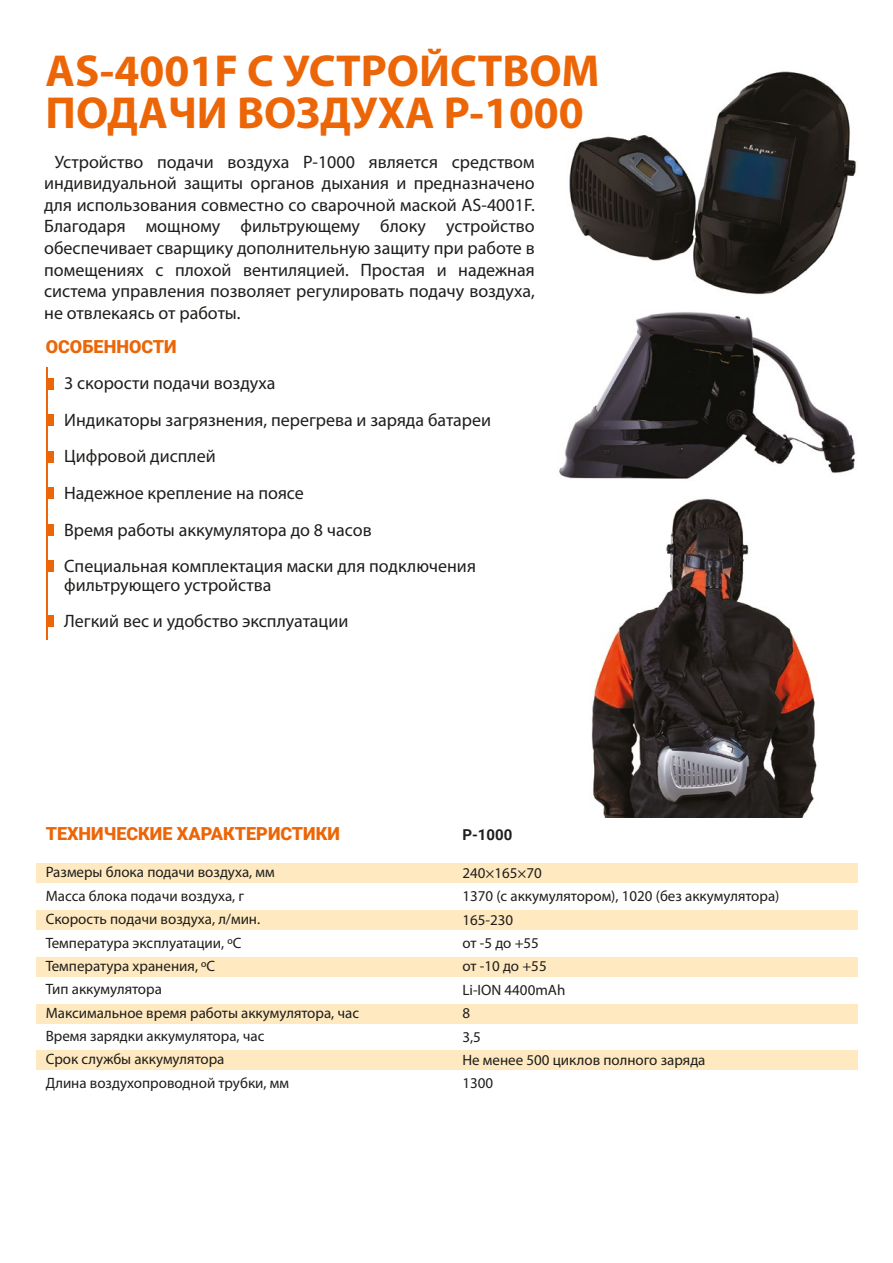
<style>
.page{position:relative;width:893px;height:1263px;background:#fff}
.page>*{position:absolute;margin:0;border:0;box-sizing:border-box;transform-origin:0 0}
.t1{font:700 45px/42px "Myriad Pro";color:#ec6608}
.t2{font:18px/21.6px "Myriad Pro";color:#1e1e1c}
.t3{font:900 18px "Roboto";color:#ec6608}
.t4{font:15px/23.4px "Myriad Pro";color:#1e1e1c}
.t5{font:700 15px "Roboto";color:#1e1e1c}
</style>
<div class="page">
<img style="left:591px;top:498px;width:226px;height:319px">
<img style="left:559px;top:312px;width:297px;height:167px">
<img style="left:569px;top:71px;width:288px;height:224px">
<div style="left:46px;top:378px;width:8px;height:11px;background:#ec6608"></div>
<hr style="left:46px;top:368px;width:2px;height:272px;background:#ec6608">
<div style="left:46px;top:414px;width:8px;height:11px;background:#ec6608"></div>
<div style="left:46px;top:451px;width:8px;height:11px;background:#ec6608"></div>
<div style="left:46px;top:487px;width:8px;height:11px;background:#ec6608"></div>
<div style="left:46px;top:524px;width:8px;height:11px;background:#ec6608"></div>
<div style="left:46px;top:561px;width:8px;height:11px;background:#ec6608"></div>
<div style="left:46px;top:616px;width:8px;height:11px;background:#ec6608"></div>
<div style="left:36px;top:864px;width:821px;height:19px;background:#ffe9c0"></div>
<div style="left:36px;top:910px;width:821px;height:20px;background:#ffe9c0"></div>
<div style="left:36px;top:957px;width:821px;height:19px;background:#ffe9c0"></div>
<div style="left:36px;top:1004px;width:821px;height:19px;background:#ffe9c0"></div>
<div style="left:36px;top:1051px;width:821px;height:19px;background:#ffe9c0"></div>
<h1 class="t1" style="left:46px;top:49px;width:556px">AS-4001F С УСТРОЙСТВОМ<br>ПОДАЧИ ВОЗДУХА Р-1000</h1>
<p class="t2" style="left:44px;top:151px;width:492px;text-align:justify;text-indent:10px">Устройство подачи воздуха Р-1000 является средством индивидуальной защиты органов дыхания и предназначено для использования совместно со сварочной маской AS-4001F.<br>Благодаря мощному фильтрующему блоку устройство обеспечивает сварщику дополнительную защиту при работе в помещениях с плохой вентиляцией. Простая и надежная система управления позволяет регулировать подачу воздуха, не отвлекаясь от работы.</p>
<p class="t3" style="left:46px;top:334px;width:133px">ОСОБЕННОСТИ</p>
<p class="t2" style="left:64px;top:365px;width:428px;line-height:36.6px">3 скорости подачи воздуха<br>Индикаторы загрязнения, перегрева и заряда батареи Цифровой дисплей<br>Надежное крепление на поясе<br>Время работы аккумулятора до 8 часов<br>Специальная комплектация маски для подключения</p>
<p class="t2" style="left:64px;top:566px;width:286px;line-height:36.6px">фильтрующего устройства<br>Легкий вес и удобство эксплуатации</p>
<p class="t3" style="left:46px;top:821px;width:296px">ТЕХНИЧЕСКИЕ ХАРАКТЕРИСТИКИ</p>
<p class="t5" style="left:462px;top:825px;width:51px">Р-1000</p>
<p class="t4" style="left:46px;top:860px;width:315px">Размеры блока подачи воздуха, мм<br>Масса блока подачи воздуха, г<br>Скорость подачи воздуха, л/мин.<br>Температура эксплуатации, ºС<br>Температура хранения, ºС<br>Тип аккумулятора<br>Максимальное время работы аккумулятора, час<br>Время зарядки аккумулятора, час<br>Срок службы аккумулятора<br>Длина воздухопроводной трубки, мм</p>
<p class="t4" style="left:462px;top:861px;width:319px">240×165×70<br>1370 (с аккумулятором), 1020 (без аккумулятора)<br>165-230<br>от -5 до +55<br>от -10 до +55<br>Li-ION 4400mAh<br>8<br>3,5<br>Не менее 500 циклов полного заряда<br>1300</p>
</div>
